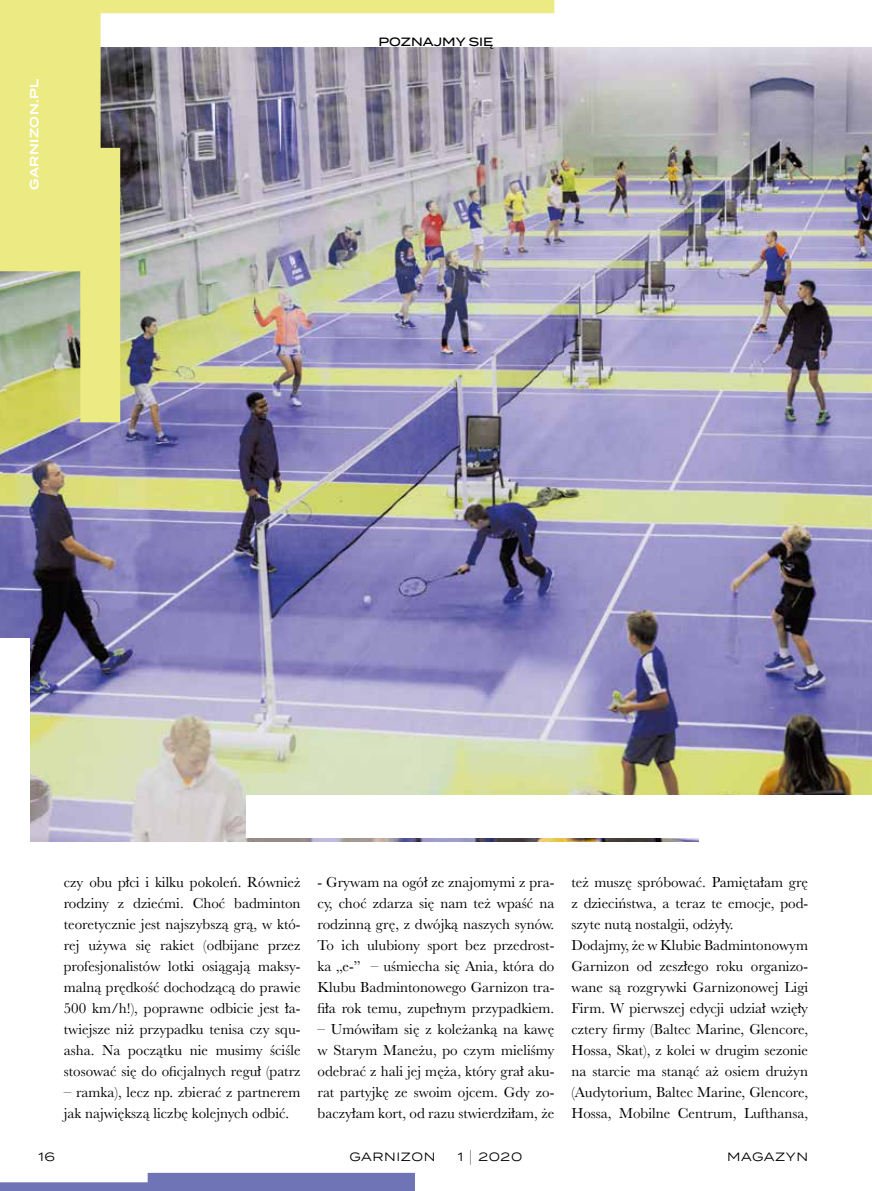
<style>
.page{position:relative;width:872px;height:1191px;background:#fff}
.page>*{position:absolute;margin:0;border:0;box-sizing:border-box;transform-origin:0 0}
.t1{font:15px/21px "Baskerville";color:#000;text-align:justify}
.t2{font:12px "Termina";letter-spacing:.05em;color:#000}
.t3{font:600 12px "Termina";letter-spacing:.04em;color:#fff}
.t4{font:500 12px "Termina";color:#000}
.s1{font-weight:100;font-size:18px}
</style>
<div class="page">
<img style="left:0;top:48px;width:872px;height:793px">
<div style="left:699px;top:831px;width:173px;height:13px;background:#fff"></div>
<div style="left:246px;top:795px;width:626px;height:43px;background:#fff"></div>
<img style="left:0;top:0;width:554px;height:422px">
<svg style="left:0;top:1172px;width:415px;height:19px"></svg>
<div style="left:0;top:638px;width:30px;height:217px;background:#fff"></div>
<p class="t3" style="left:25px;top:190px;width:113px;rotate:-90deg">GARNIZON.PL</p>
<p class="t4" style="left:378px;top:33px;width:116px">POZNAJMY SIĘ</p>
<p class="t1" style="left:64px;top:871px;width:238px">czy obu płci i kilku pokoleń. Również rodziny z dziećmi. Choć badminton teoretycznie jest najszybszą grą, w któ&shy;rej używa się rakiet (odbijane przez profesjonalistów lotki osiągają maksy&shy;malną prędkość dochodzącą do prawie 500 km/h!), poprawne odbicie jest ła&shy;twiejsze niż przypadku tenisa czy squ&shy;asha. Na początku nie musimy ściśle stosować się do oficjalnych reguł (patrz</p>
<p class="t1" style="left:64px;top:1081px;width:238px">– ramka), lecz np. zbierać z partnerem jak największą liczbę kolejnych odbić.</p>
<p class="t1" style="left:317px;top:871px;width:238px">- Grywam na ogół ze znajomymi z pra&shy;cy, choć zdarza się nam też wpaść na rodzinną grę, z dwójką naszych synów.<br>To ich ulubiony sport bez przedrost&shy;ka „e-” – uśmiecha się Ania, która do Klubu Badmintonowego Garnizon tra&shy;fiła rok temu, zupełnym przypadkiem.</p>
<p class="t1" style="left:317px;top:1018px;width:238px">– Umówiłam się z koleżanką na kawę w Starym Maneżu, po czym mieliśmy odebrać z hali jej męża, który grał aku&shy;rat partyjkę ze swoim ojcem. Gdy zo&shy;baczyłam kort, od razu stwierdziłam, że</p>
<p class="t1" style="left:571px;top:871px;width:238px;text-align:left">też muszę spróbować. Pamiętałam grę z dzieciństwa, a teraz te emocje, pod&shy;szyte nutą nostalgii, odżyły.<br>Dodajmy, że w Klubie Badmintonowym Garnizon od zeszłego roku organizo&shy;wane są rozgrywki Garnizonowej Ligi Firm. W pierwszej edycji udział wzięły cztery firmy (Baltec Marine, Glencore, Hossa, Skat), z kolei w drugim sezonie na starcie ma stanąć aż osiem drużyn (Audytorium, Baltec Marine, Glencore, Hossa, Mobilne Centrum, Lufthansa,</p>
<p class="t2" style="left:349px;top:1148px;width:88px">GARNIZON</p>
<p class="t2" style="left:458px;top:1148px;width:66px">1 <span class="s1">|</span> 2020</p>
<p class="t2" style="left:38px;top:1148px;width:18px">16</p>
<p class="t2" style="left:727px;top:1148px;width:82px">MAGAZYN</p>
</div>
